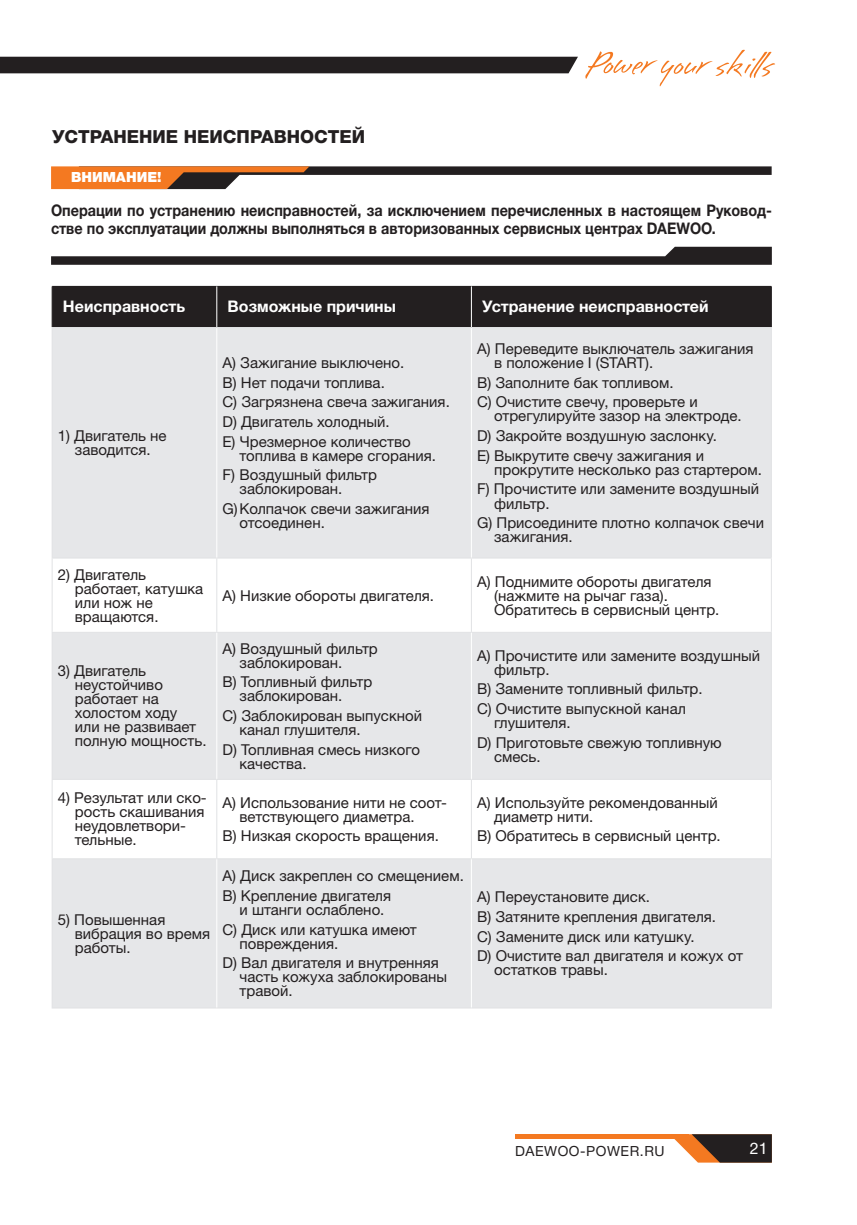
<style>
.page{position:relative;width:857px;height:1225px;background:#fff}
.page>*{position:absolute;margin:0;border:0;box-sizing:border-box;transform-origin:0 0}
.ЗАГОЛОВОК{font:800 18px "Helvetica Neue LTW1 G";color:#231f20}
.Внимание_текст{font:700 16px/18px "Helvetica Neue LTW1 G";color:#231f20;scale:.9 1}
.Основной_текст{font:700 16px "Helvetica Neue LTW1 G";color:#fff}
.t1{font:16px "Helvetica Neue Cyr";color:#fff}
.Основной_текст-2{font:15px/14px "Helvetica Neue LTW1 G";color:#231f20}
.t2{font:14px "Helvetica 5 Normal";letter-spacing:.04em;color:#231f20}
.Основной_текст-3{font:900 14px "Helvetica Neue LTW1 G";color:#fff}
</style>
<div class="page">
<svg style="left:674px;top:1134px;width:97px;height:28px;background:#654937"></svg>
<div style="left:0;top:57px;width:577px;height:16px;background:#231f20"></div>
<svg style="left:585px;top:50px;width:189px;height:36px"></svg>
<div style="left:514px;top:1134px;width:174px;height:5px;background:#f47921"></div>
<svg style="left:51px;top:166px;width:720px;height:23px"></svg>
<svg style="left:51px;top:247px;width:720px;height:18px"></svg>
<div style="left:53px;top:286px;width:717px;height:41px;background:#231f20"></div>
<div style="left:53px;top:328px;width:717px;height:679px;background:#e6e7e9"></div>
<svg style="left:53px;top:558px;width:717px;height:300px"></svg>
<hr style="left:52px;top:286px;width:1px;height:41px;background:#231f20">
<hr style="left:770px;top:286px;width:1px;height:41px;background:#231f20">
<hr style="left:216px;top:286px;width:1px;height:41px;background:#fff">
<hr style="left:470px;top:286px;width:1px;height:41px;background:#fff">
<hr style="left:52px;top:327px;width:165px;height:1px;background:#e1e2e4">
<hr style="left:52px;top:328px;width:1px;height:229px;background:#e1e2e4">
<hr style="left:217px;top:327px;width:254px;height:1px;background:#e1e2e4">
<hr style="left:471px;top:327px;width:300px;height:1px;background:#e1e2e4">
<hr style="left:770px;top:328px;width:1px;height:229px;background:#e1e2e4">
<hr style="left:52px;top:557px;width:165px;height:1px;background:#e1e2e4">
<hr style="left:52px;top:558px;width:1px;height:74px;background:#e1e2e4">
<hr style="left:217px;top:557px;width:254px;height:1px;background:#e1e2e4">
<hr style="left:216px;top:558px;width:1px;height:74px;background:#e1e2e4">
<hr style="left:471px;top:557px;width:300px;height:1px;background:#e1e2e4">
<hr style="left:470px;top:558px;width:1px;height:74px;background:#e1e2e4">
<hr style="left:770px;top:558px;width:1px;height:74px;background:#e1e2e4">
<hr style="left:52px;top:632px;width:165px;height:1px;background:#e1e2e4">
<hr style="left:52px;top:633px;width:1px;height:146px;background:#e1e2e4">
<hr style="left:217px;top:632px;width:254px;height:1px;background:#e1e2e4">
<hr style="left:471px;top:632px;width:300px;height:1px;background:#e1e2e4">
<hr style="left:770px;top:633px;width:1px;height:146px;background:#e1e2e4">
<hr style="left:52px;top:779px;width:165px;height:1px;background:#e1e2e4">
<hr style="left:52px;top:780px;width:1px;height:78px;background:#e1e2e4">
<hr style="left:217px;top:779px;width:254px;height:1px;background:#e1e2e4">
<hr style="left:216px;top:780px;width:1px;height:78px;background:#e1e2e4">
<hr style="left:471px;top:779px;width:300px;height:1px;background:#e1e2e4">
<hr style="left:470px;top:780px;width:1px;height:78px;background:#e1e2e4">
<hr style="left:770px;top:780px;width:1px;height:78px;background:#e1e2e4">
<hr style="left:52px;top:858px;width:165px;height:1px;background:#e1e2e4">
<hr style="left:52px;top:859px;width:1px;height:148px;background:#e1e2e4">
<hr style="left:217px;top:858px;width:254px;height:1px;background:#e1e2e4">
<hr style="left:471px;top:858px;width:300px;height:1px;background:#e1e2e4">
<hr style="left:770px;top:859px;width:1px;height:148px;background:#e1e2e4">
<hr style="left:52px;top:1007px;width:165px;height:1px;background:#e1e2e4">
<hr style="left:217px;top:1007px;width:254px;height:1px;background:#e1e2e4">
<hr style="left:471px;top:1007px;width:300px;height:1px;background:#e1e2e4">
<hr style="left:216px;top:859px;width:1px;height:148px;background:#fff">
<hr style="left:470px;top:859px;width:1px;height:148px;background:#fff">
<hr style="left:216px;top:633px;width:1px;height:146px;background:#fff">
<hr style="left:470px;top:633px;width:1px;height:146px;background:#fff">
<hr style="left:216px;top:328px;width:1px;height:229px;background:#fff">
<hr style="left:470px;top:328px;width:1px;height:229px;background:#fff">
<p class="ЗАГОЛОВОК" style="left:52px;top:126px;width:314px">УСТРАНЕНИЕ НЕИСПРАВНОСТЕЙ</p>
<p class="Основной_текст-3" style="left:71px;top:169px;width:92px">ВНИМАНИЕ!</p>
<p class="Внимание_текст" style="left:51px;top:201px;width:802px">Операции по устранению неисправностей, за исключением перечисленных в настоящем Руковод&shy;стве по эксплуатации должны выполняться в авторизованных сервисных центрах DAEWOO.</p>
<p class="Основной_текст" style="left:63px;top:297px;width:124px">Неисправность</p>
<p class="Основной_текст" style="left:227px;top:297px;width:170px">Возможные причины</p>
<p class="Основной_текст" style="left:482px;top:297px;width:228px">Устранение неисправностей</p>
<p class="Основной_текст-2" style="left:58px;top:429px;width:110px;text-align:center">1) Двигатель не заводится.</p>
<p class="Основной_текст-2" style="left:75px;top:567px;width:130px;text-indent:-17px">2) Двигатель работает, катушка или нож не вращаются.</p>
<p class="Основной_текст-2" style="left:75px;top:664px;width:133px;text-indent:-17px">3) Двигатель неустойчиво работает на холостом ходу<br>или не развивает полную мощность.</p>
<p class="Основной_текст-2" style="left:222px;top:356px;width:183px">А) Зажигание выключено.</p>
<p class="Основной_текст-2" style="left:222px;top:375px;width:164px">B) Нет подачи топлива.</p>
<p class="Основной_текст-2" style="left:222px;top:395px;width:229px">C) Загрязнена свеча зажигания.</p>
<p class="Основной_текст-2" style="left:222px;top:415px;width:168px">D) Двигатель холодный.</p>
<p class="Основной_текст-2" style="left:239px;top:434px;width:198px;text-indent:-17px">E) Чрезмерное количество топлива в камере сгорания.</p>
<p class="Основной_текст-2" style="left:239px;top:468px;width:139px;text-indent:-17px">F) Воздушный фильтр заблокирован.</p>
<p class="Основной_текст-2" style="left:239px;top:502px;width:191px;text-indent:-17px">G)Колпачок свечи зажигания отсоединен.</p>
<p class="Основной_текст-2" style="left:222px;top:588px;width:213px">А) Низкие обороты двигателя.</p>
<p class="Основной_текст-2" style="left:239px;top:641px;width:140px;text-indent:-17px">A) Воздушный фильтр заблокирован.</p>
<p class="Основной_текст-2" style="left:239px;top:675px;width:134px;text-indent:-17px">B) Топливный фильтр заблокирован.</p>
<p class="Основной_текст-2" style="left:239px;top:708px;width:184px;text-indent:-17px">С) Заблокирован выпускной канал глушителя.</p>
<p class="Основной_текст-2" style="left:239px;top:742px;width:182px;text-indent:-17px">D) Топливная смесь низкого качества.</p>
<p class="Основной_текст-2" style="left:75px;top:791px;width:133px;text-indent:-17px">4) Результат или ско&shy;рость скашивания неудовлетвори&shy;тельные.</p>
<p class="Основной_текст-2" style="left:239px;top:795px;width:209px;text-indent:-17px">A) Использование нити не соот&shy;ветствующего диаметра.</p>
<p class="Основной_текст-2" style="left:222px;top:829px;width:218px">B) Низкая скорость вращения.</p>
<p class="Основной_текст-2" style="left:75px;top:912px;width:137px;text-indent:-17px">5) Повышенная вибрация во время работы.</p>
<p class="Основной_текст-2" style="left:222px;top:868px;width:243px">А) Диск закреплен со смещением.</p>
<p class="Основной_текст-2" style="left:239px;top:888px;width:153px;text-indent:-17px">В) Крепление двигателя и штанги ослаблено.</p>
<p class="Основной_текст-2" style="left:239px;top:922px;width:179px;text-indent:-17px">С) Диск или катушка имеют повреждения.</p>
<p class="Основной_текст-2" style="left:239px;top:955px;width:209px;text-indent:-17px">D) Вал двигателя и внутренняя часть кожуха заблокированы травой.</p>
<p class="Основной_текст-2" style="left:494px;top:342px;width:261px;text-indent:-17px">А) Переведите выключатель зажигания в положение I (START).</p>
<p class="Основной_текст-2" style="left:477px;top:375px;width:198px">B) Заполните бак топливом.</p>
<p class="Основной_текст-2" style="left:494px;top:395px;width:249px;text-indent:-17px">C) Очистите свечу, проверьте и отрегулируйте зазор на электроде.</p>
<p class="Основной_текст-2" style="left:477px;top:429px;width:241px">D) Закройте воздушную заслонку.</p>
<p class="Основной_текст-2" style="left:494px;top:448px;width:269px;text-indent:-17px">E) Выкрутите свечу зажигания и прокрутите несколько раз стартером.</p>
<p class="Основной_текст-2" style="left:494px;top:482px;width:266px;text-indent:-17px">F) Прочистите или замените воздушный фильтр.</p>
<p class="Основной_текст-2" style="left:494px;top:516px;width:271px;text-indent:-17px">G) Присоедините плотно колпачок свечи зажигания.</p>
<p class="Основной_текст-2" style="left:494px;top:574px;width:227px;text-indent:-17px">А) Поднимите обороты двигателя (нажмите на рычаг газа).<br>Обратитесь в сервисный центр.</p>
<p class="Основной_текст-2" style="left:494px;top:648px;width:267px;text-indent:-17px">A) Прочистите или замените воздушный фильтр.</p>
<p class="Основной_текст-2" style="left:477px;top:682px;width:227px">B) Замените топливный фильтр.</p>
<p class="Основной_текст-2" style="left:494px;top:701px;width:193px;text-indent:-17px">С) Очистите выпускной канал глушителя.</p>
<p class="Основной_текст-2" style="left:494px;top:735px;width:229px;text-indent:-17px">D) Приготовьте свежую топливную смесь.</p>
<p class="Основной_текст-2" style="left:494px;top:795px;width:225px;text-indent:-17px">А) Используйте рекомендованный диаметр нити.</p>
<p class="Основной_текст-2" style="left:477px;top:829px;width:245px">В) Обратитесь в сервисный центр.</p>
<p class="Основной_текст-2" style="left:477px;top:889px;width:174px">А) Переустановите диск.</p>
<p class="Основной_текст-2" style="left:477px;top:909px;width:240px">В) Затяните крепления двигателя.</p>
<p class="Основной_текст-2" style="left:477px;top:929px;width:219px">С) Замените диск или катушку.</p>
<p class="Основной_текст-2" style="left:494px;top:948px;width:250px;text-indent:-17px">D) Очистите вал двигателя и кожух от остатков травы.</p>
<p class="t2" style="left:514px;top:1143px;width:151px">DAEWOO-POWER.RU</p>
<p class="t1" style="left:749px;top:1139px;width:19px">21</p>
</div>
